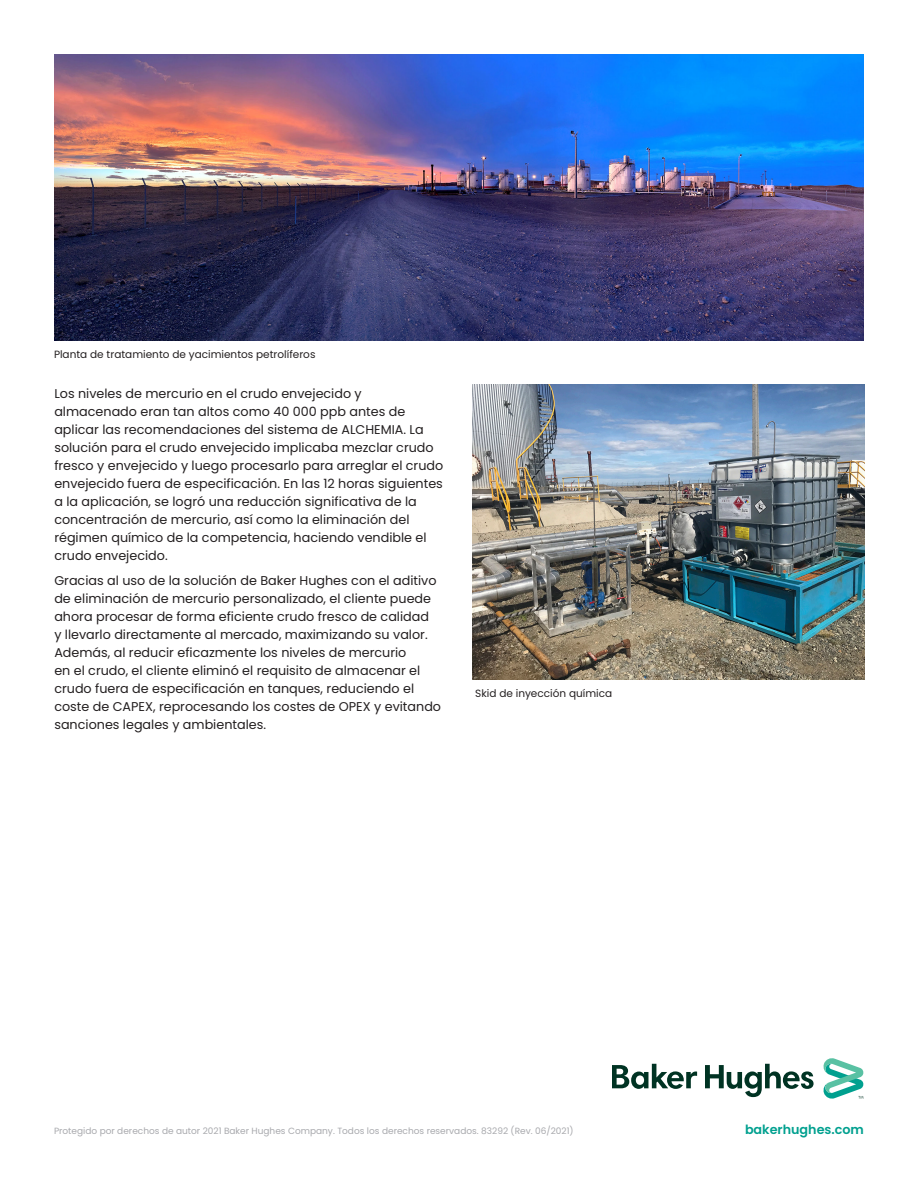
<style>
.page{position:relative;width:918px;height:1188px;background:#fff}
.page>*{position:absolute;margin:0;border:0;box-sizing:border-box;transform-origin:0 0}
._8_5pt-body_text-OFS{font:12.75px/18px "Poppins";color:#231f20}
.t1{font:600 12.75px "Poppins";color:#00a08f}
._7pt-caption-OFS{font:10.5px "Poppins";color:#231f20}
.t2{font:9px "Poppins";color:#a8a9ad}
</style>
<div class="page">
<img style="left:54px;top:54px;width:810px;height:286px">
<img style="left:472px;top:385px;width:393px;height:294px">
<svg style="left:612px;top:1058px;width:252px;height:41px"></svg>
<p class="_7pt-caption-OFS" style="left:54px;top:348px;width:263px">Planta de tratamiento de yacimientos petrolíferos</p>
<p class="_8_5pt-body_text-OFS" style="left:54px;top:384px;width:390px">Los niveles de mercurio en el crudo envejecido y almacenado eran tan altos como 40 000 ppb antes de aplicar las recomendaciones del sistema de ALCHEMIA. La solución para el crudo envejecido implicaba mezclar crudo fresco y envejecido y luego procesarlo para arreglar el crudo envejecido fuera de especificación. En las 12 horas siguientes a la aplicación, se logró una reducción significativa de la concentración de mercurio, así como la eliminación del régimen químico de la competencia, haciendo vendible el crudo envejecido.</p>
<p class="_8_5pt-body_text-OFS" style="left:54px;top:571px;width:388px">Gracias al uso de la solución de Baker Hughes con el aditivo de eliminación de mercurio personalizado, el cliente puede ahora procesar de forma eficiente crudo fresco de calidad<br>y llevarlo directamente al mercado, maximizando su valor.<br>Además, al reducir eficazmente los niveles de mercurio<br>en el crudo, el cliente eliminó el requisito de almacenar el crudo fuera de especificación en tanques, reduciendo el coste de CAPEX, reprocesando los costes de OPEX y evitando sanciones legales y ambientales.</p>
<p class="_7pt-caption-OFS" style="left:475px;top:687px;width:139px">Skid de inyección química</p>
<p class="t2" style="left:54px;top:1126px;width:521px">Protegido por derechos de autor 2021 Baker Hughes Company. Todos los derechos reservados. 83292 (Rev. 06/2021)</p>
<p class="t1" style="left:745px;top:1122px;width:120px">bakerhughes.com</p>
</div>
